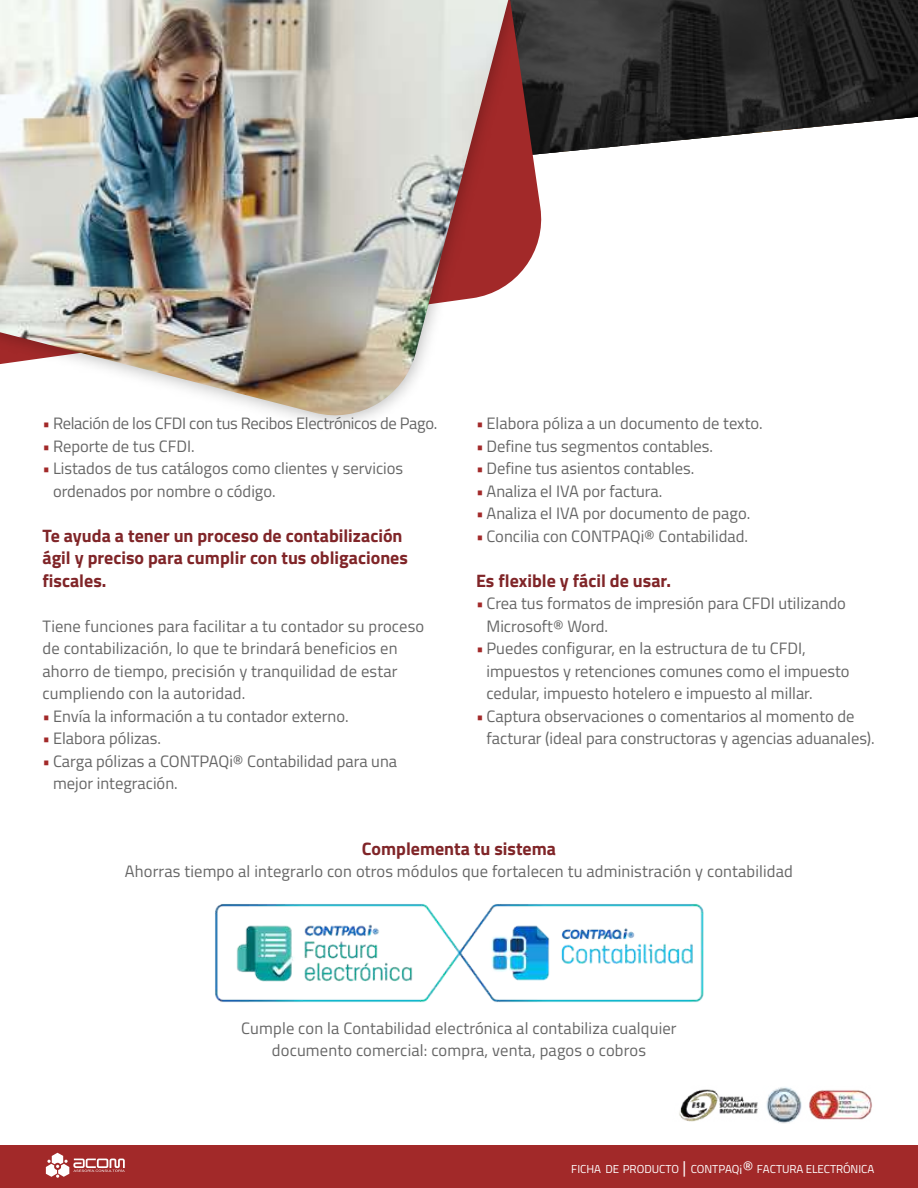
<style>
.page{position:relative;width:918px;height:1188px;background:#fff}
.page>*{position:absolute;margin:0;border:0;box-sizing:border-box;transform-origin:0 0}
.t1{font:700 18px/22.5px "Titillium Web";color:#802528}
.t2{font:16.5px/22.5px "Titillium Web";color:#666}
.t3{font:16.5px "Titillium Web";letter-spacing:-.02em;color:#666}
.t4{font:11.55px "Titillium Web";letter-spacing:-.005em;color:#fff}
.s1{color:#a22929}
.s2{font-size:16.5px}
.s3{font-size:12.75px}
</style>
<div class="page">
<svg style="left:596px;top:0;width:322px;height:149px;background:#3b3b3b"></svg>
<img style="left:508px;top:0;width:88px;height:284px">
<img style="left:0;top:0;width:508px;height:423px">
<div style="left:0;top:1145px;width:918px;height:43px;background:#a22929"></div>
<svg style="left:46px;top:1153px;width:79px;height:25px"></svg>
<img style="left:679px;top:1087px;width:193px;height:37px">
<img style="left:215px;top:904px;width:489px;height:99px">
<p class="t3" style="left:43px;top:411px;width:396px"><span class="s1">•</span> Relación de los CFDI con tus Recibos Electrónicos de Pago.</p>
<p class="t2" style="left:43px;top:434px;width:154px"><span class="s1">•</span> Reporte de tus CFDI.</p>
<p class="t2" style="left:53px;top:457px;width:352px;text-indent:-10px"><span class="s1">•</span> Listados de tus catálogos como clientes y servicios ordenados por nombre o código.</p>
<p class="t1" style="left:43px;top:523px;width:367px">Te ayuda a tener un proceso de contabilización ágil y preciso para cumplir con tus obligaciones fiscales.</p>
<p class="t2" style="left:43px;top:614px;width:383px">Tiene funciones para facilitar a tu contador su proceso de contabilización, lo que te brindará beneficios en ahorro de tiempo, precisión y tranquilidad de estar cumpliendo con la autoridad.</p>
<p class="t2" style="left:43px;top:704px;width:308px"><span class="s1">•</span> Envía la información a tu contador externo.</p>
<p class="t2" style="left:43px;top:727px;width:120px"><span class="s1">•</span> Elabora pólizas.</p>
<p class="t2" style="left:53px;top:749px;width:346px;text-indent:-10px"><span class="s1">•</span> Carga pólizas a CONTPAQi® Contabilidad para una mejor integración.</p>
<p class="t2" style="left:476px;top:412px;width:288px"><span class="s1">•</span> Elabora póliza a un documento de texto.</p>
<p class="t2" style="left:476px;top:434px;width:239px"><span class="s1">•</span> Define tus segmentos contables.</p>
<p class="t2" style="left:476px;top:457px;width:220px"><span class="s1">•</span> Define tus asientos contables.</p>
<p class="t2" style="left:476px;top:479px;width:188px"><span class="s1">•</span> Analiza el IVA por factura.</p>
<p class="t2" style="left:476px;top:502px;width:276px"><span class="s1">•</span> Analiza el IVA por documento de pago.</p>
<p class="t2" style="left:476px;top:524px;width:273px"><span class="s1">•</span> Concilia con CONTPAQi® Contabilidad.</p>
<p class="t1" style="left:476px;top:568px;width:196px">Es flexible y fácil de usar.</p>
<p class="t2" style="left:487px;top:591px;width:361px;text-indent:-10px"><span class="s1">•</span> Crea tus formatos de impresión para CFDI utilizando<br>Microsoft® Word.</p>
<p class="t2" style="left:487px;top:637px;width:365px;text-indent:-10px"><span class="s1">•</span> Puedes configurar, en la estructura de tu CFDI, impuestos y retenciones comunes como el impuesto cedular, impuesto hotelero e impuesto al millar.</p>
<p class="t2" style="left:487px;top:704px;width:390px;text-indent:-10px"><span class="s1">•</span> Captura observaciones o comentarios al momento de facturar (ideal para constructoras y agencias aduanales).</p>
<p class="t1" style="left:362px;top:836px;width:196px">Complementa tu sistema</p>
<p class="t2" style="left:125px;top:859px;width:670px">Ahorras tiempo al integrarlo con otros módulos que fortalecen tu administración y contabilidad</p>
<p class="t2" style="left:241px;top:1016px;width:437px;text-align:center">Cumple con la Contabilidad electrónica al contabiliza cualquier documento comercial: compra, venta, pagos o cobros</p>
<p class="t4" style="left:571px;top:1161px;width:304px">FICHA DE PRODUCTO <span class="s2">|</span> CONTPAQ<span class="s3">i</span><span class="s2">®</span> FACTURA ELECTRÓNICA</p>
</div>
